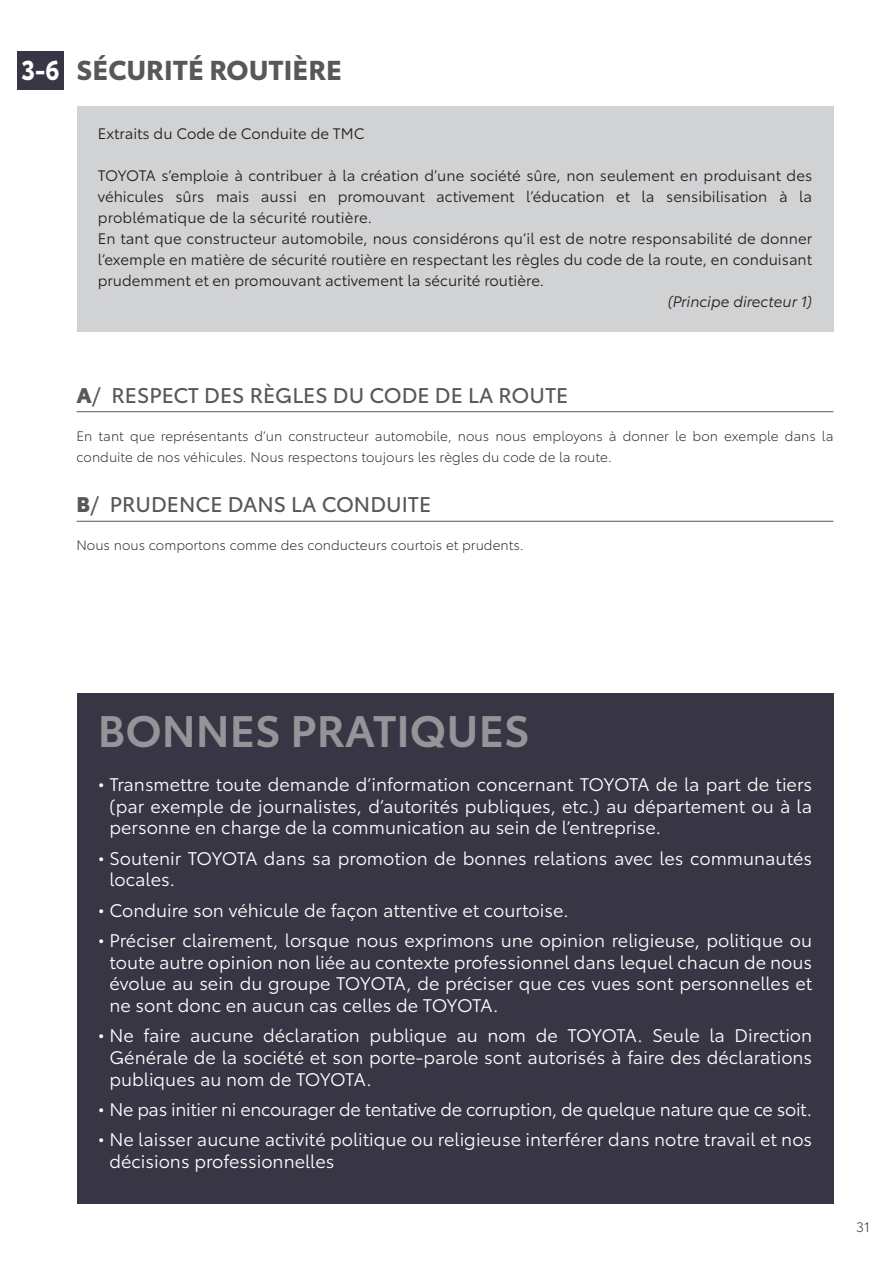
<style>
.page{position:relative;width:893px;height:1263px;background:#fff}
.page>*{position:absolute;margin:0;border:0;box-sizing:border-box;transform-origin:0 0}
.t1{font:600 43.5px "Toyota Type";color:#939598}
.t2{font:700 27px "Toyota Type";color:#57585a}
.t3{font:700 27px "Toyota Type";color:#fff;scale:.87 1}
.t4{font:21px "Toyota Type";color:#57585a}
.t5{font:18px/21.8px "Toyota Type";color:#fff;text-align:justify}
.t6{font:18px "Toyota Type";letter-spacing:-.02em;color:#fff}
.t7{font:15px/21px "Toyota Type";color:#231f20;text-align:justify}
.t8{font:italic 15px "Toyota Type";color:#231f20}
.t9{font:300 13.5px/21px "Toyota Type";color:#231f20}
.s1{font-weight:900}
</style>
<div class="page">
<div style="left:77px;top:106px;width:756px;height:226px;background:#d1d2d4"></div>
<div style="left:17px;top:51px;width:47px;height:38px;background:#383644"></div>
<hr style="left:77px;top:411px;width:756px;height:1px;background:#57585a">
<hr style="left:77px;top:521px;width:756px;height:1px;background:#57585a">
<div style="left:77px;top:693px;width:756px;height:510px;background:#383644"></div>
<p class="t3" style="left:21px;top:50px;width:45px">3-6</p>
<p class="t2" style="left:77px;top:49px;width:267px">SÉCURITÉ ROUTIÈRE</p>
<p class="t7" style="left:98px;top:122px;width:268px">Extraits du Code de Conduite de TMC</p>
<p class="t7" style="left:98px;top:164px;width:716px">TOYOTA s’emploie à contribuer à la création d’une société sûre, non seulement en produisant des véhicules sûrs mais aussi en promouvant activement l’éducation et la sensibilisation à la problématique de la sécurité routière.</p>
<p class="t7" style="left:98px;top:227px;width:716px">En tant que constructeur automobile, nous considérons qu’il est de notre responsabilité de donner l’exemple en matière de sécurité routière en respectant les règles du code de la route, en conduisant prudemment et en promouvant activement la sécurité routière.</p>
<p class="t8" style="left:668px;top:290px;width:146px">(Principe directeur 1)</p>
<p class="t4" style="left:77px;top:379px;width:493px"><span class="s1">A</span>/ RESPECT DES RÈGLES DU CODE DE LA ROUTE</p>
<p class="t9" style="left:77px;top:424px;width:758px">En tant que représentants d’un constructeur automobile, nous nous employons à donner le bon exemple dans la conduite de nos véhicules. Nous respectons toujours les règles du code de la route.</p>
<p class="t4" style="left:77px;top:489px;width:356px"><span class="s1">B</span>/ PRUDENCE DANS LA CONDUITE</p>
<p class="t9" style="left:77px;top:534px;width:449px">Nous nous comportons comme des conducteurs courtois et prudents.</p>
<p class="t1" style="left:98px;top:698px;width:433px">BONNES PRATIQUES</p>
<p class="t5" style="left:110px;top:772px;width:704px;text-indent:-12px">• Transmettre toute demande d’information concernant TOYOTA de la part de tiers (par exemple de journalistes, d’autorités publiques, etc.) au département ou à la personne en charge de la communication au sein de l’entreprise.</p>
<p class="t5" style="left:110px;top:846px;width:704px;text-indent:-12px">• Soutenir TOYOTA dans sa promotion de bonnes relations avec les communautés locales.</p>
<p class="t5" style="left:98px;top:898px;width:472px">• Conduire son véhicule de façon attentive et courtoise.</p>
<p class="t5" style="left:110px;top:928px;width:704px;text-indent:-12px">• Préciser clairement, lorsque nous exprimons une opinion religieuse, politique ou toute autre opinion non liée au contexte professionnel dans lequel chacun de nous évolue au sein du groupe TOYOTA, de préciser que ces vues sont personnelles et ne sont donc en aucun cas celles de TOYOTA.</p>
<p class="t5" style="left:110px;top:1024px;width:704px;text-indent:-12px">• Ne faire aucune déclaration publique au nom de TOYOTA. Seule la Direction Générale de la société et son porte-parole sont autorisés à faire des déclarations publiques au nom de TOYOTA.</p>
<p class="t6" style="left:98px;top:1096px;width:716px">• Ne pas initier ni encourager de tentative de corruption, de quelque nature que ce soit.</p>
<p class="t5" style="left:110px;top:1128px;width:704px;text-indent:-12px">• Ne laisser aucune activité politique ou religieuse interférer dans notre travail et nos décisions professionnelles</p>
<p class="t9" style="left:856px;top:1216px;width:15px">31</p>
</div>
